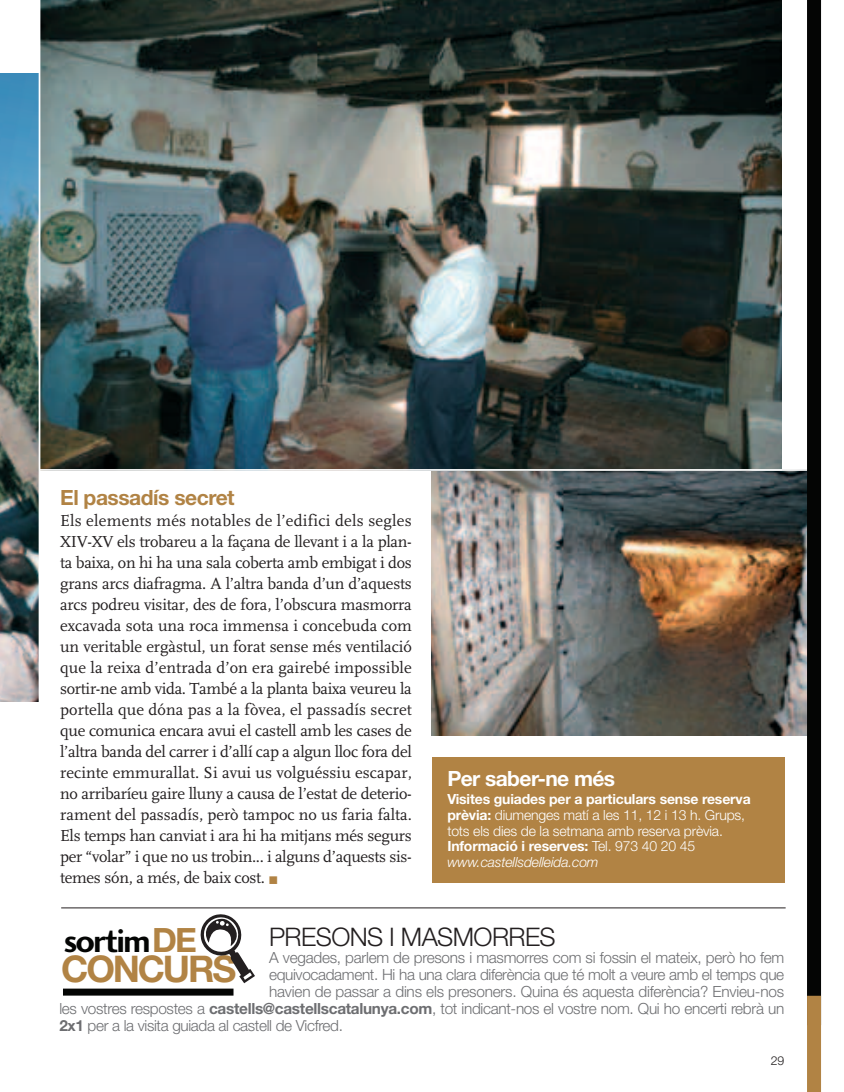
<style>
.page{position:relative;width:844px;height:1092px;background:#fff}
.page>*{position:absolute;margin:0;border:0;box-sizing:border-box;transform-origin:0 0}
.t1{font:700 36.75px "Helvetica Neue";letter-spacing:-.06em;color:#b18344}
.t2{font:34.48px "Charlotte Sans Bold Plain";letter-spacing:-.055em;color:#040504}
.t3{font:300 25.55px "Helvetica Neue";letter-spacing:-.02em;color:#231f20}
.t4{font:700 21px "Helvetica Neue";letter-spacing:-.02em;color:#b18344}
.t5{font:700 21px "Helvetica Neue";letter-spacing:-.03em;color:#fff}
.t6{font:16.62px/21px "FF Scala";letter-spacing:-.02em;color:#231f20;text-align:justify}
.t7{font:300 15.4px "Helvetica Neue";letter-spacing:-.02em;color:#6d6e71}
.t8{font:300 14px/15.8px "Helvetica Neue";letter-spacing:-.01em;color:#fff}
.t9{font:300 12.25px "Helvetica Neue";color:#231f20}
.s1{font-weight:700}
.s2{font-style:italic}
.s3{font-family:"Helvetica Neue";font-weight:700;font-size:33.6px;color:#b18344}
</style>
<div class="page">
<img style="left:431px;top:471px;width:375px;height:264px">
<img style="left:40px;top:0;width:741px;height:469px">
<img style="left:0;top:74px;width:39px;height:627px">
<hr style="left:61px;top:907px;width:724px;height:1px;background:#231f20">
<div style="left:63px;top:988px;width:170px;height:7px;background:#040504"></div>
<svg style="left:200px;top:914px;width:55px;height:69px"></svg>
<div style="left:432px;top:756px;width:352px;height:126px;background:#b18344"></div>
<div style="left:806px;top:0;width:14px;height:1025px;background:#040504"></div>
<div style="left:806px;top:995px;width:14px;height:96px;background:#b18344"></div>
<p class="t4" style="left:60px;top:490px;width:176px">El passadís secret</p>
<p class="t6" style="left:60px;top:511px;width:353px">Els elements més notables de l’edifici dels segles XIV-XV els trobareu a la façana de llevant i a la plan&shy;ta baixa, on hi ha una sala coberta amb embigat i dos grans arcs diafragma. A l’altra banda d’un d’aquests arcs podreu visitar, des de fora, l’obscura masmorra excavada sota una roca immensa i concebuda com un veritable ergàstul, un forat sense més ventilació que la reixa d’entrada d’on era gairebé impossible sortir-ne amb vida. També a la planta baixa veureu la portella que dóna pas a la fòvea, el passadís secret que comunica encara avui el castell amb les cases de l’altra banda del carrer i d’allí cap a algun lloc fora del recinte emmurallat. Si avui us volguéssiu escapar, no arribaríeu gaire lluny a causa de l’estat de deterio&shy;rament del passadís, però tampoc no us faria falta.<br>Els temps han canviat i ara hi ha mitjans més segurs per “volar” i que no us trobin... i alguns d’aquests sis&shy;temes són, a més, de baix cost.</p>
<p class="t5" style="left:447px;top:770px;width:169px">Per saber-ne més</p>
<p class="t8" style="left:447px;top:792px;width:305px"><span class="s1">Visites guiades per a particulars sense reserva prèvia:</span> diumenges matí a les 11, 12 i 13 h. Grups, tots els dies de la setmana amb reserva prèvia.<br><span class="s1">Informació i reserves:</span> Tel. 973 40 20 45 <span class="s2">www.castellsdelleida.com</span></p>
<h2 class="t2" style="left:64px;top:927px;width:135px">sortim<span class="s3">DE</span></h2>
<h3 class="t3" style="left:269px;top:927px;width:288px">PRESONS I MASMORRES</h3>
<h1 class="t1" style="left:61px;top:955px;width:176px">CONCURS</h1>
<p class="t7" style="left:269px;top:951px;width:516px">A vegades, parlem de presons i masmorres com si fossin el mateix, però ho fem</p>
<p class="t7" style="left:269px;top:968px;width:516px">equivocadament. Hi ha una clara diferència que té molt a veure amb el temps que</p>
<p class="t7" style="left:269px;top:985px;width:516px">havien de passar a dins els presoners. Quina és aquesta diferència? Envieu-nos</p>
<p class="t7" style="left:59px;top:1002px;width:726px">les vostres respostes a <span class="s1">castells@castellscatalunya.com</span>, tot indicant-nos el vostre nom. Qui ho encerti rebrà un</p>
<p class="t7" style="left:59px;top:1019px;width:285px"><span class="s1">2x1</span> per a la visita guiada al castell de Vicfred.</p>
<p class="t9" style="left:770px;top:1056px;width:15px">29</p>
</div>
